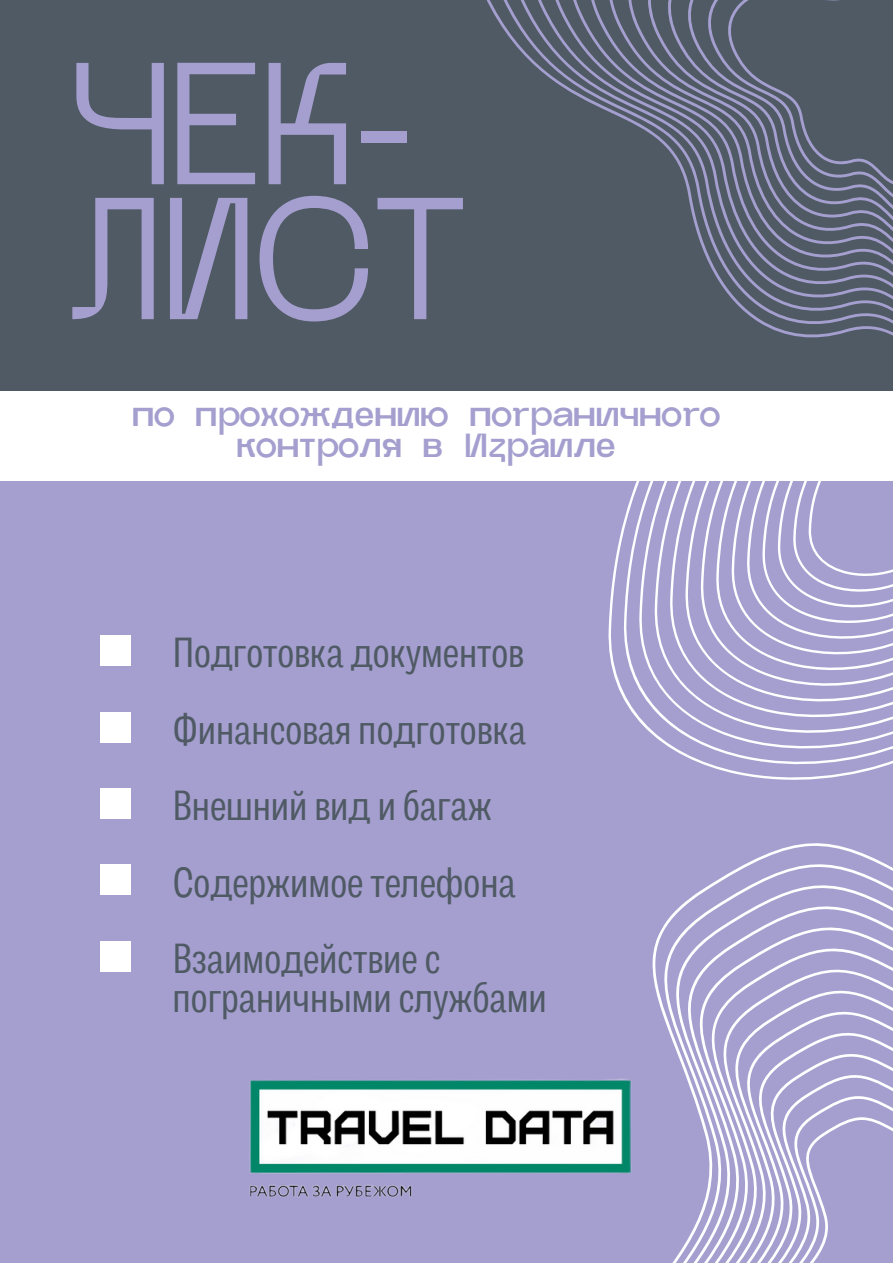
<style>
.page{position:relative;width:893px;height:1264px;background:#fff}
.page>*{position:absolute;margin:0;border:0;box-sizing:border-box;transform-origin:0 0}
.t1{font:134.85px/134.9px "Glock Grotesque";color:#a49fcf}
.t2{font:42px/38.2px "Body Grotesque Slim";color:#4f5a64}
.t3{font:900 25.95px/31.2px "Glock Grotesque";color:#a49fcf;text-align:center}
</style>
<div class="page">
<div style="left:0;top:0;width:892px;height:1262px;background:#a49fcf"></div>
<svg style="left:608px;top:536px;width:284px;height:244px"></svg>
<svg style="left:719px;top:847px;width:173px;height:32px"></svg>
<svg style="left:684px;top:879px;width:208px;height:24px"></svg>
<svg style="left:675px;top:903px;width:217px;height:18px"></svg>
<svg style="left:675px;top:921px;width:217px;height:31px"></svg>
<svg style="left:680px;top:952px;width:212px;height:19px"></svg>
<svg style="left:676px;top:971px;width:216px;height:24px"></svg>
<svg style="left:675px;top:995px;width:217px;height:29px"></svg>
<svg style="left:675px;top:1024px;width:217px;height:21px"></svg>
<svg style="left:675px;top:1045px;width:217px;height:217px"></svg>
<svg style="left:693px;top:1069px;width:199px;height:193px"></svg>
<div style="left:0;top:0;width:892px;height:391px;background:#4f5a64"></div>
<div style="left:0;top:391px;width:892px;height:90px;background:#fff"></div>
<svg style="left:487px;top:0;width:405px;height:536px"></svg>
<div style="left:100px;top:635px;width:31px;height:30px;background:#fff"></div>
<div style="left:100px;top:712px;width:31px;height:30px;background:#fff"></div>
<div style="left:100px;top:788px;width:31px;height:30px;background:#fff"></div>
<div style="left:100px;top:864px;width:31px;height:31px;background:#fff"></div>
<div style="left:100px;top:941px;width:31px;height:30px;background:#fff"></div>
<img style="left:249px;top:911px;width:426px;height:351px">
<p class="t1" style="left:68px;top:90px;width:401px">ЧЕК-<br>ЛИСТ</p>
<p class="t3" style="left:132px;top:405px;width:589px">по прохождению пограничного контроля в Израиле</p>
<p class="t2" style="left:173px;top:637px;width:353px">Подготовка документов</p>
<p class="t2" style="left:173px;top:713px;width:355px">Финансовая подготовка</p>
<p class="t2" style="left:173px;top:790px;width:320px">Внешний вид и багаж</p>
<p class="t2" style="left:173px;top:866px;width:344px">Содержимое телефона</p>
<p class="t2" style="left:173px;top:942px;width:375px">Взаимодействие с пограничными службами</p>
</div>
